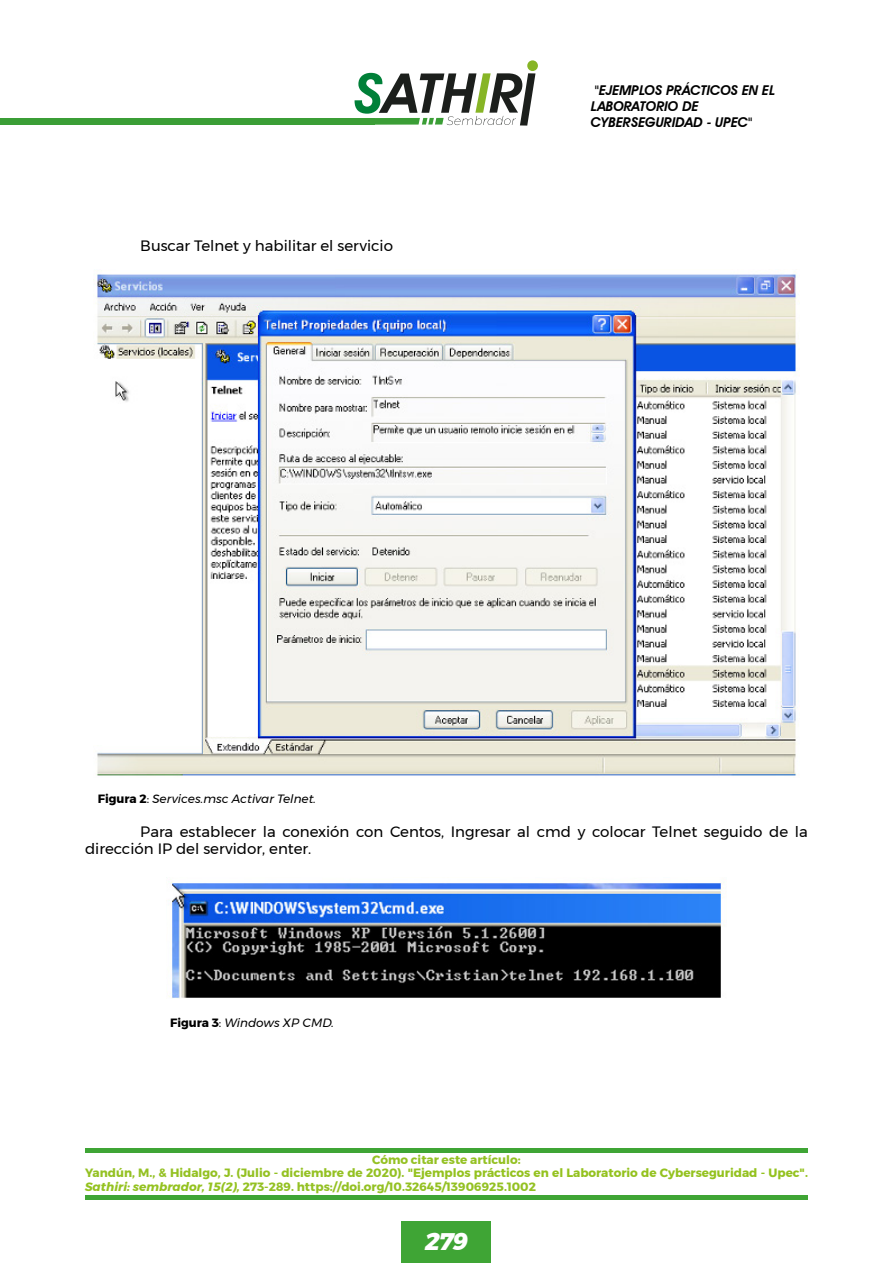
<style>
.page{position:relative;width:893px;height:1263px;background:#fff}
.page>*{position:absolute;margin:0;border:0;box-sizing:border-box;transform-origin:0 0}
.t1{font:italic 800 24px "Montserrat";color:#fff}
.t2{font:15px/17.2px "Montserrat";color:#000}
.t3{font:italic 600 13.5px/16.2px "Avant Garde IT Cby BT";color:#000}
.t4{font:700 12px/13.5px "Montserrat";color:#94c123}
.t5{font:italic 12px "Montserrat";color:#000}
.s1{font-weight:700;font-style:normal}
.s2{font-style:normal}
.s3{color:#94c21f}
.s4{font-style:italic;color:#94c21f}
</style>
<div class="page">
<div style="left:402px;top:1222px;width:89px;height:41px;background:#3fa535"></div>
<hr style="left:85px;top:1148px;width:723px;height:4px;background:#3fa535">
<hr style="left:85px;top:1195px;width:723px;height:4px;background:#3fa535">
<svg style="left:355px;top:73px;width:180px;height:53px"></svg>
<div style="left:527px;top:60px;width:11px;height:11px;background:#87b526;border-radius:50%"></div>
<div style="left:0;top:118px;width:374px;height:7px;background:#3b9e36"></div>
<img style="left:96px;top:271px;width:702px;height:505px">
<img style="left:166px;top:877px;width:556px;height:122px">
<p class="t2" style="left:140px;top:236px;width:254px">Buscar Telnet y habilitar el servicio</p>
<p class="t3" style="left:591px;top:82px;width:186px">"EJEMPLOS PRÁCTICOS EN EL<br>LABORATORIO DE<br>CYBERSEGURIDAD - UPEC"</p>
<p class="t5" style="left:98px;top:789px;width:220px"><span class="s1">Figura 2</span><span class="s2">:</span> Services.msc Activar Telnet.</p>
<p class="t2" style="left:85px;top:823px;width:724px;text-indent:55px">Para establecer la conexión con Centos, Ingresar al cmd y colocar Telnet seguido de la dirección IP del servidor, enter.</p>
<p class="t5" style="left:170px;top:1013px;width:165px"><span class="s1">Figura 3</span><span class="s2">:</span> Windows XP CMD.</p>
<p class="t4" style="left:85px;top:1153px;width:724px;text-indent:287px">Cómo citar este artículo:<br>Yandún, M., &amp; Hidalgo, J. (Julio - diciembre de 2020). <span class="s3">"Ejemplos prácticos en el Laboratorio de Cyberseguridad - Upec".<br></span><span class="s4">Sathiri: sembrador, 15(2),</span> 273-289. https://doi.org/10.32645/13906925.1002</p>
<h1 class="t1" style="left:424px;top:1222px;width:45px">279</h1>
</div>
